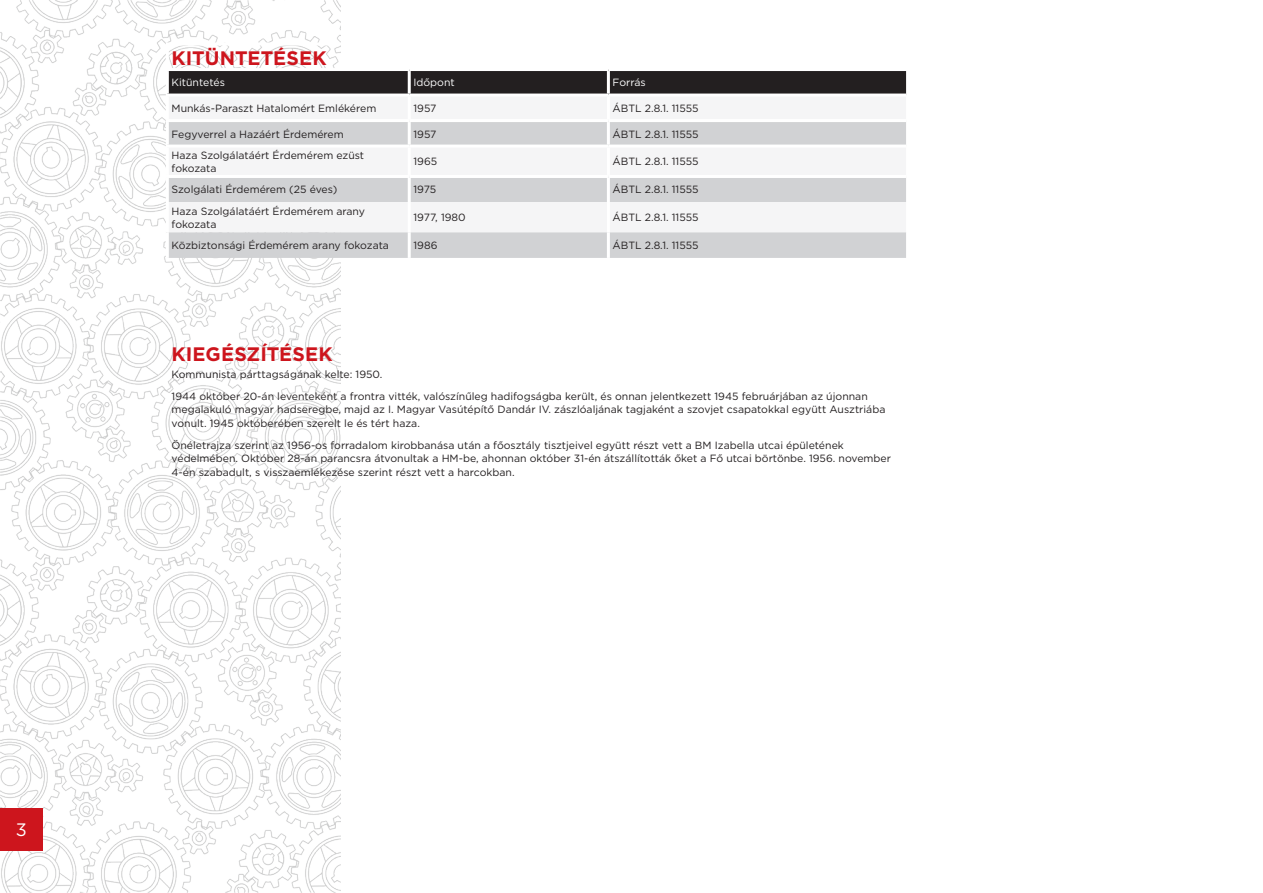
<style>
.page{position:relative;width:1263px;height:893px;background:#fff}
.page>*{position:absolute;margin:0;border:0;box-sizing:border-box;transform-origin:0 0}
.t1{font:700 19.5px "Gotham";letter-spacing:.005em;color:#cd151d}
.t2{font:18px "Gotham";color:#fff}
.t3{font:10.5px/13.5px "Gotham";color:#231f20}
.t4{font:10.5px "Gotham";color:#fff}
</style>
<div class="page">
<img style="left:0;top:0;width:340px;height:893px">
<div style="left:0;top:808px;width:43px;height:42px;background:#cd151d"></div>
<div style="left:169px;top:71px;width:737px;height:23px;background:#231f20"></div>
<div style="left:169px;top:97px;width:171px;height:22px;background:#f5f5f6"></div>
<svg style="left:169px;top:122px;width:737px;height:136px;fill:#d1d2d4"></svg>
<hr style="left:166px;top:43px;width:243px;height:3px;background:#fff">
<hr style="left:166px;top:46px;width:3px;height:22px;background:#fff">
<hr style="left:166px;top:97px;width:3px;height:22px;background:#fff">
<hr style="left:166px;top:119px;width:243px;height:3px;background:#fff">
<hr style="left:166px;top:122px;width:3px;height:23px;background:#fff">
<hr style="left:408px;top:122px;width:3px;height:23px;background:#fff">
<hr style="left:607px;top:122px;width:3px;height:23px;background:#fff">
<hr style="left:166px;top:145px;width:243px;height:3px;background:#fff">
<hr style="left:166px;top:148px;width:3px;height:27px;background:#fff">
<hr style="left:409px;top:145px;width:199px;height:3px;background:#fff">
<hr style="left:408px;top:148px;width:3px;height:27px;background:#fff">
<hr style="left:608px;top:145px;width:298px;height:3px;background:#fff">
<hr style="left:607px;top:148px;width:3px;height:27px;background:#fff">
<hr style="left:166px;top:175px;width:243px;height:3px;background:#fff">
<hr style="left:166px;top:178px;width:3px;height:24px;background:#fff">
<hr style="left:409px;top:175px;width:199px;height:3px;background:#fff">
<hr style="left:408px;top:178px;width:3px;height:24px;background:#fff">
<hr style="left:608px;top:175px;width:298px;height:3px;background:#fff">
<hr style="left:607px;top:178px;width:3px;height:24px;background:#fff">
<hr style="left:166px;top:202px;width:3px;height:30px;background:#fff">
<hr style="left:408px;top:202px;width:3px;height:30px;background:#fff">
<hr style="left:607px;top:202px;width:3px;height:30px;background:#fff">
<hr style="left:166px;top:232px;width:3px;height:26px;background:#fff">
<hr style="left:408px;top:232px;width:3px;height:26px;background:#fff">
<hr style="left:607px;top:232px;width:3px;height:26px;background:#fff">
<hr style="left:166px;top:68px;width:243px;height:3px;background:#fff">
<hr style="left:166px;top:71px;width:3px;height:23px;background:#fff">
<hr style="left:166px;top:94px;width:243px;height:3px;background:#fff">
<hr style="left:408px;top:71px;width:3px;height:23px;background:#fff">
<hr style="left:607px;top:71px;width:3px;height:23px;background:#fff">
<h2 class="t2" style="left:16px;top:818px;width:13px">3</h2>
<h1 class="t1" style="left:172px;top:45px;width:157px">KITÜNTETÉSEK</h1>
<p class="t4" style="left:172px;top:76px;width:55px">Kitüntetés</p>
<p class="t4" style="left:413px;top:76px;width:43px">Időpont</p>
<p class="t4" style="left:613px;top:76px;width:35px">Forrás</p>
<p class="t3" style="left:172px;top:101px;width:206px">Munkás-Paraszt Hatalomért Emlékérem</p>
<p class="t3" style="left:413px;top:101px;width:24px">1957</p>
<p class="t3" style="left:613px;top:101px;width:87px">ÁBTL 2.8.1. 11555</p>
<p class="t3" style="left:172px;top:127px;width:174px">Fegyverrel a Hazáért Érdemérem</p>
<p class="t3" style="left:413px;top:127px;width:24px">1957</p>
<p class="t3" style="left:613px;top:127px;width:87px">ÁBTL 2.8.1. 11555</p>
<p class="t3" style="left:172px;top:148px;width:194px">Haza Szolgálatáért Érdemérem ezüst fokozata</p>
<p class="t3" style="left:413px;top:155px;width:25px">1965</p>
<p class="t3" style="left:613px;top:155px;width:87px">ÁBTL 2.8.1. 11555</p>
<p class="t3" style="left:172px;top:183px;width:167px">Szolgálati Érdemérem (25 éves)</p>
<p class="t3" style="left:413px;top:183px;width:24px">1975</p>
<p class="t3" style="left:613px;top:183px;width:87px">ÁBTL 2.8.1. 11555</p>
<p class="t3" style="left:172px;top:204px;width:195px">Haza Szolgálatáért Érdemérem arany fokozata</p>
<p class="t3" style="left:413px;top:211px;width:54px">1977, 1980</p>
<p class="t3" style="left:613px;top:211px;width:87px">ÁBTL 2.8.1. 11555</p>
<p class="t3" style="left:172px;top:239px;width:219px">Közbiztonsági Érdemérem arany fokozata</p>
<p class="t3" style="left:413px;top:239px;width:25px">1986</p>
<p class="t3" style="left:613px;top:239px;width:87px">ÁBTL 2.8.1. 11555</p>
<h1 class="t1" style="left:172px;top:341px;width:163px">KI EGÉSZÍTÉSEK</h1>
<p class="t3" style="left:172px;top:363px;width:698px;line-height:22px">Kommunista párttagságának kelte: 1950.<br>1944 október 20-án leventeként a frontra vitték, valószínűleg hadifogságba került, és onnan jelentkezett 1945 februárjában az újonnan</p>
<p class="t3" style="left:172px;top:402px;width:715px">megalakuló magyar hadseregbe, majd az I. Magyar Vasútépítő Dandár IV. zászlóaljának tagjaként a szovjet csapatokkal együtt Ausztriába vonult. 1945 októberében szerelt le és tért haza.</p>
<p class="t3" style="left:172px;top:438px;width:721px">Önéletrajza szerint az 1956-os forradalom kirobbanása után a főosztály tisztjeivel együtt részt vett a BM Izabella utcai épületének védelmében. Október 28-án parancsra átvonultak a HM-be, ahonnan október 31-én átszállították őket a Fő utcai börtönbe. 1956. november<br>4-én szabadult, s visszaemlékezése szerint részt vett a harcokban.</p>
</div>
